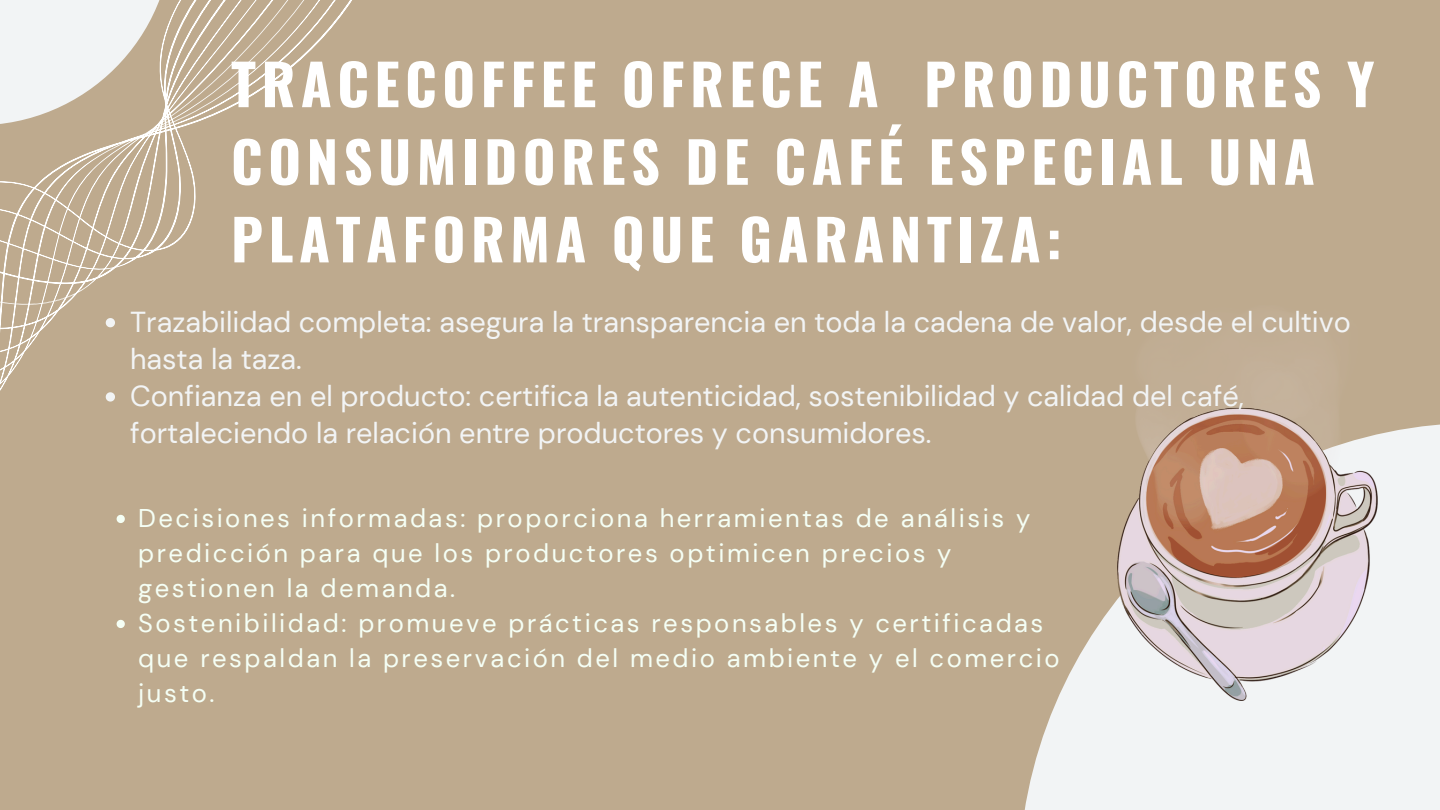
<style>
.page{position:relative;width:1440px;height:810px;background:#beaa8e}
.page>*{position:absolute;margin:0;border:0;box-sizing:border-box;transform-origin:0 0}
.t1{font:700 56.2px/77.6px "Oswald";letter-spacing:.1em;color:#fff}
.t2{font:28.9px/37.1px "DM Sans";color:#f2f4f5}
.t3{font:25.6px/35px "DM Sans";letter-spacing:.1em;color:#f5fff5}
</style>
<div class="page">
<svg style="left:1024px;top:424px;width:416px;height:386px;fill:#f2f4f5"></svg>
<svg style="left:0;top:0;width:352px;height:398px"></svg>
<img style="left:1118px;top:359px;width:259px;height:342px">
<svg style="left:117px;top:515px;width:8px;height:8px"></svg>
<svg style="left:117px;top:620px;width:8px;height:8px"></svg>
<svg style="left:106px;top:318px;width:9px;height:9px"></svg>
<svg style="left:106px;top:392px;width:9px;height:10px"></svg>
<h1 class="t1" style="left:231px;top:43px;width:1145px">TRACECOFFEE OFRECE A PRODUCTORES Y<br>CONSUMIDORES DE CAFÉ ESPECIAL UNA<br>PLATAFORMA QUE GARANTIZA:</h1>
<p class="t2" style="left:130px;top:304px;width:1222px">Trazabilidad completa: asegura la transparencia en toda la cadena de valor, desde el cultivo hasta la taza.</p>
<p class="t2" style="left:130px;top:378px;width:1115px">Confianza en el producto: certifica la autenticidad, sostenibilidad y calidad del café, fortaleciendo la relación entre productores y consumidores.</p>
<p class="t3" style="left:138px;top:501px;width:894px">Decisiones informadas: proporciona herramientas de análisis y predicción para que los productores optimicen precios y gestionen la demanda.</p>
<p class="t3" style="left:138px;top:606px;width:923px">Sostenibilidad: promueve prácticas responsables y certificadas que respaldan la preservación del medio ambiente y el comercio justo.</p>
</div>
